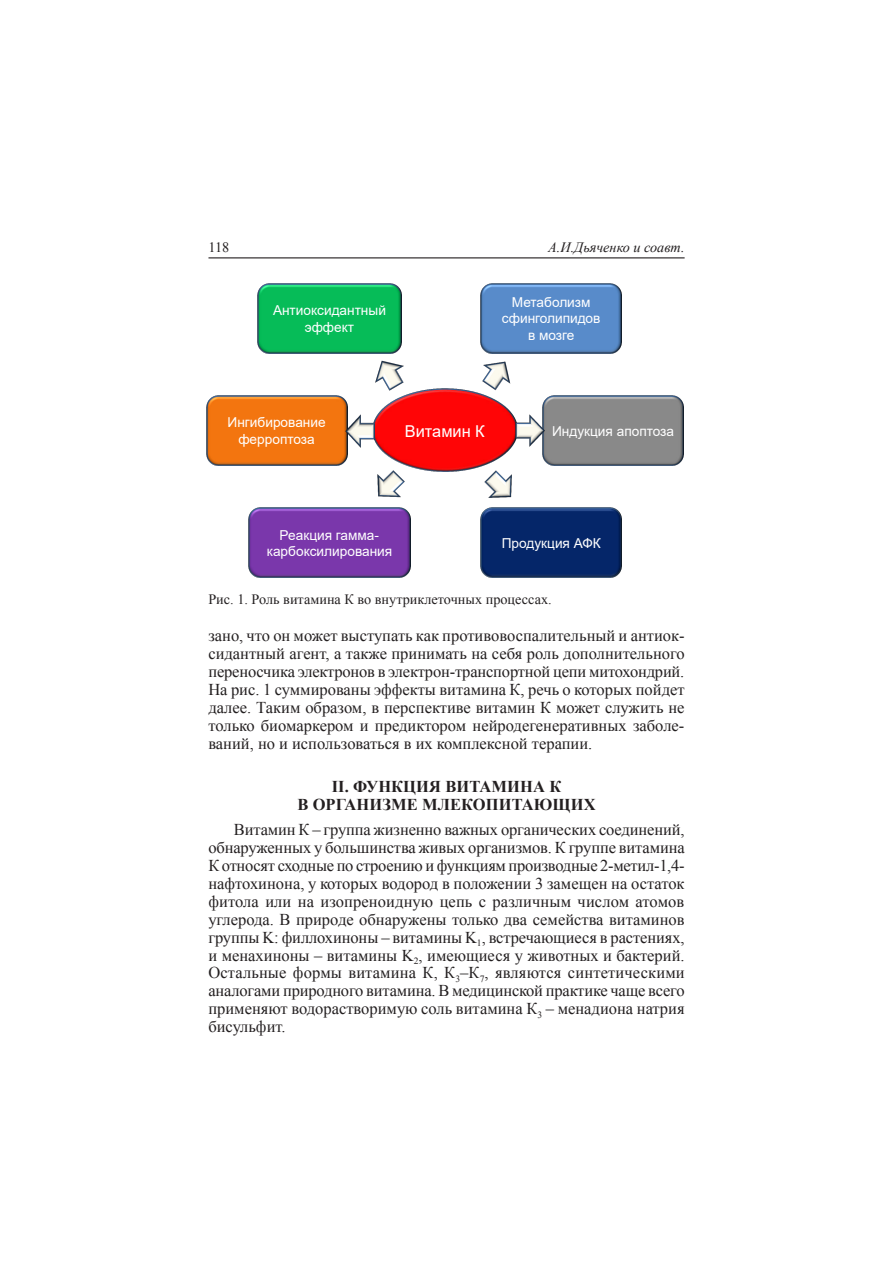
<style>
.page{position:relative;width:893px;height:1263px;background:#fff}
.page>*{position:absolute;margin:0;border:0;box-sizing:border-box;transform-origin:0 0}
.U-Main_text{font:16.5px/18px "Times New Roman";color:#231f20;text-align:justify}
.U-Head_1{font:700 16.5px/18px "Times New Roman";letter-spacing:.005em;color:#231f20;text-align:center}
.t1{font:16.35px "Arial";color:#fff}
.U-Figure-Comment{font:14.25px "Times New Roman";color:#231f20}
.U-Shablon-L{font:italic 14.25px "Times New Roman";color:#231f20}
.t2{font:13.65px/16.4px "Arial";color:#fff;text-align:center}
</style>
<div class="page">
<hr style="left:208px;top:257px;width:477px;height:1px;background:#231f20">
<img style="left:374px;top:389px;width:141px;height:83px">
<img style="left:481px;top:283px;width:141px;height:70px">
<img style="left:543px;top:396px;width:141px;height:69px">
<img style="left:257px;top:283px;width:145px;height:70px">
<img style="left:249px;top:508px;width:161px;height:69px">
<img style="left:481px;top:508px;width:141px;height:69px">
<img style="left:206px;top:396px;width:141px;height:69px">
<img style="left:515px;top:414px;width:30px;height:33px">
<img style="left:345px;top:414px;width:29px;height:33px">
<img style="left:475px;top:352px;width:43px;height:42px">
<img style="left:367px;top:353px;width:43px;height:41px">
<img style="left:367px;top:464px;width:43px;height:44px">
<img style="left:479px;top:465px;width:43px;height:43px">
<p class="U-Figure-Comment" style="left:208px;top:238px;width:22px">118</p>
<p class="U-Shablon-L" style="left:548px;top:238px;width:138px">А.И.Дьяченко и соавт.</p>
<p class="t2" style="left:273px;top:302px;width:115px">Антиоксидантный эффект</p>
<p class="t2" style="left:502px;top:294px;width:100px">Метаболизм сфинголипидов в мозге</p>
<p class="t2" style="left:228px;top:414px;width:100px">Ингибирование ферроптоза</p>
<p class="t1" style="left:405px;top:420px;width:81px">Витамин К</p>
<p class="t2" style="left:552px;top:422px;width:124px">Индукция апоптоза</p>
<p class="t2" style="left:267px;top:526px;width:127px">Реакция гамма&shy;карбоксилирования</p>
<p class="t2" style="left:502px;top:535px;width:100px">Продукция АФК</p>
<p class="U-Figure-Comment" style="left:208px;top:589px;width:345px">Рис. 1. Роль витамина К во внутриклеточных процессах.</p>
<p class="U-Main_text" style="left:208px;top:626px;width:478px">зано, что он может выступать как противовоспалительный и антиок&shy;сидантный агент, а также принимать на себя роль дополнительного переносчика электронов в электрон-транспортной цепи митохондрий.<br>На рис. 1 суммированы эффекты витамина К, речь о которых пойдет далее. Таким образом, в перспективе витамин К может служить не только биомаркером и предиктором нейродегенеративных заболе&shy;ваний, но и использоваться в их комплексной терапии.</p>
<p class="U-Head_1" style="left:297px;top:777px;width:300px">II. ФУНКЦИЯ ВИТАМИНА К<br>В ОРГАНИЗМЕ МЛЕКОПИТАЮЩИХ</p>
<p class="U-Main_text" style="left:208px;top:820px;width:478px;text-indent:25px">Витамин К – группа жизненно важных органических соединений, обнаруженных у большинства живых организмов. К группе витамина К относят сходные по строению и функциям производные 2-метил-1,4- нафтохинона, у которых водород в положении 3 замещен на остаток фитола или на изопреноидную цепь с различным числом атомов углерода. В природе обнаружены только два семейства витаминов группы K: филлохиноны – витамины K<sub>1</sub>, встречающиеся в растениях, и менахиноны – витамины K<sub>2</sub>, имеющиеся у животных и бактерий.<br>Остальные формы витамина К, К<sub>3</sub>–К<sub>7</sub>, являются синтетическими аналогами природного витамина. В медицинской практике чаще всего применяют водорастворимую соль витамина К<sub>3</sub> – менадиона натрия бисульфит.</p>
</div>
